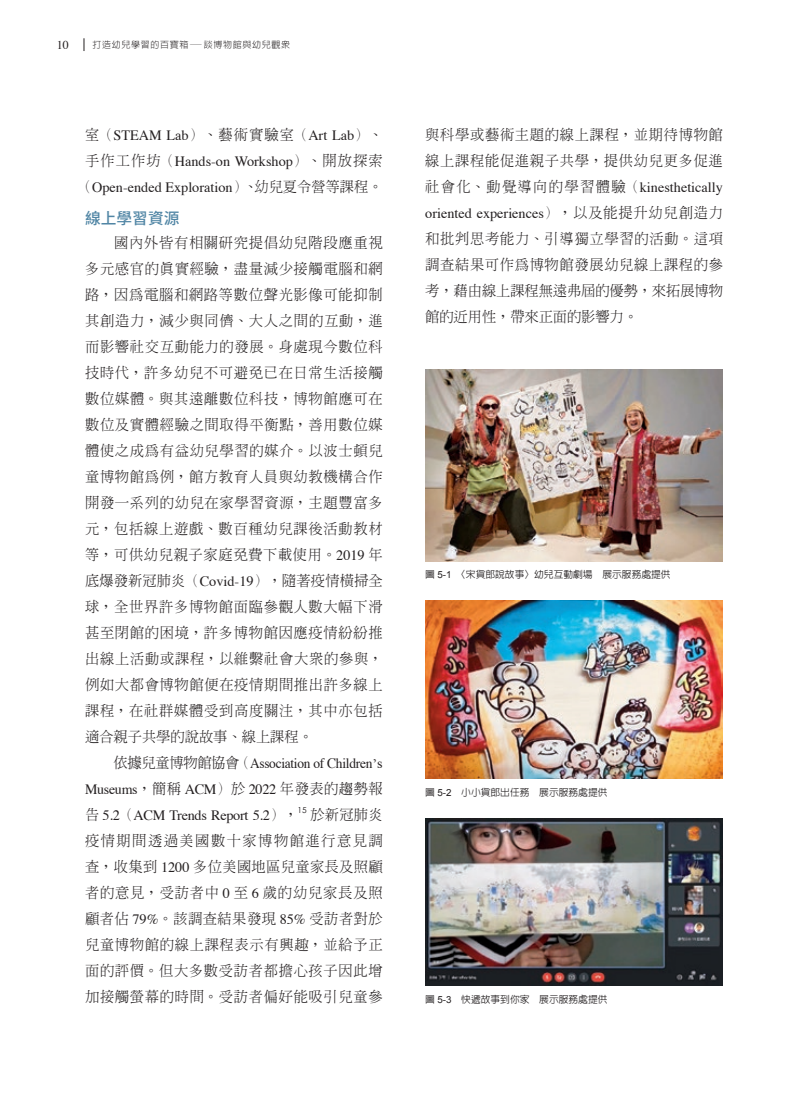
<style>
.page{position:relative;width:808px;height:1106px;background:#fff}
.page>*{position:absolute;margin:0;border:0;box-sizing:border-box;transform-origin:0 0}
.t1{font:500 15.75px "Noto Sans CJ Ktc";color:#5186a5}
.t2{font:300 14.25px/26px "AR Ming B5";letter-spacing:.05em;color:#231f20;text-align:justify}
.t3{font:14.25px/26px "Times";color:#231f20;text-align:center}
.t4{font:14.25px/26px "Times";color:#231f20;text-align:justify;scale:.94 1}
.t5{font:12px "Times";color:#231f20}
.t6{font:500 9.75px "AR Hei B5";color:#231f20}
.t7{font:300 9px "AR Hei B5";letter-spacing:.075em;color:#231f20}
.t8{font:8.25px "Century Gothic";color:#231f20}
.s1{font-family:"AR Ming B5";font-weight:300}
.s2{font-family:"Times";font-weight:400}
.s3{font-family:"Times New Roman"}
.s4{font-family:"Arial";font-weight:400}
</style>
<div class="page">
<svg style="left:84px;top:38px;width:1px;height:13px"></svg>
<img style="left:425px;top:818px;width:298px;height:167px">
<img style="left:425px;top:600px;width:298px;height:178px">
<img style="left:425px;top:370px;width:298px;height:191px">
<p class="t5" style="left:57px;top:34px;width:13px">10</p>
<p class="t7" style="left:92px;top:40px;width:199px">打造幼兒學習的百寶箱—談博物館與幼兒觀眾</p>
<p class="t3" style="left:78px;top:121px;width:306px"><span class="s1">室（</span>STEAM Lab<span class="s1">）、藝術實驗室（</span>Art Lab<span class="s1">）、手作工作坊（</span>Hands-on Workshop<span class="s1">）、開放探索（</span>Open-ended Exploration<span class="s1">）、幼兒夏令營等課程。</span></p>
<p class="t1" style="left:85px;top:209px;width:96px">線上學習資源</p>
<p class="t2" style="left:85px;top:230px;width:299px;text-indent:29px">國內外皆有相關研究提倡幼兒階段應重視多元感官的真實經驗，盡量減少接觸電腦和網路，因為電腦和網路等數位聲光影像可能抑制其創造力，減少與同儕、大人之間的互動，進而影響社交互動能力的發展。身處現今數位科技時代，許多幼兒不可避免已在日常生活接觸數位媒體。與其遠離數位科技，博物館應可在數位及實體經驗之間取得平衡點，善用數位媒體使之成為有益幼兒學習的媒介。以波士頓兒童博物館為例，館方教育人員與幼教機構合作開發一系列的幼兒在家學習資源，主題豐富多元，包括線上遊戲、數百種幼兒課後活動教材等，可供幼兒親子家庭免費下載使用。<span class="s2">2019</span> 年底爆發新冠肺炎（<span class="s2">Covid-19</span>），隨著疫情橫掃全球，全世界許多博物館面臨參觀人數大幅下滑甚至閉館的困境，許多博物館因應疫情紛紛推出線上活動或課程，以維繫社會大眾的參與，例如大都會博物館便在疫情期間推出許多線上課程，在社群媒體受到高度關注，其中亦包括適合親子共學的說故事、線上課程。</p>
<p class="t4" style="left:85px;top:749px;width:318px;text-indent:28px"><span class="s1">依據兒童博物館協會（</span>Association of Children<span class="s3">’</span>s Museums<span class="s1">，簡稱</span> ACM<span class="s1">）於</span> 2022 <span class="s1">年發表的趨勢報告</span> 5.2<span class="s1">（</span>ACM Trends Report 5.2<span class="s1">），</span></p>
<p class="t8" style="left:298px;top:805px;width:11px">15</p>
<p class="t2" style="left:85px;top:802px;width:299px;text-indent:225px">於新冠肺炎疫情期間透過美國數十家博物館進行意見調查，收集到 <span class="s2">1200</span> 多位美國地區兒童家長及照顧者的意見，受訪者中 <span class="s2">0</span> 至 <span class="s2">6</span> 歲的幼兒家長及照顧者佔 <span class="s2">79%</span>。該調查結果發現 <span class="s2">85%</span> 受訪者對於兒童博物館的線上課程表示有興趣，並給予正面的評價。但大多數受訪者都擔心孩子因此增加接觸螢幕的時間。受訪者偏好能吸引兒童參</p>
<p class="t2" style="left:425px;top:122px;width:299px">與科學或藝術主題的線上課程，並期待博物館線上課程能促進親子共學，提供幼兒更多促進</p>
<p class="t3" style="left:425px;top:173px;width:299px;text-align:left"><span class="s1">社會化、動覺導向的學習體驗（</span>kinesthetically oriented experiences<span class="s1">），以及能提升幼兒創造力</span></p>
<p class="t2" style="left:425px;top:225px;width:299px">和批判思考能力、引導獨立學習的活動。這項調查結果可作為博物館發展幼兒線上課程的參考，藉由線上課程無遠弗屆的優勢，來拓展博物館的近用性，帶來正面的影響力。</p>
<p class="t6" style="left:425px;top:569px;width:247px">圖 <span class="s4">5-1</span> 〈宋貨郎說故事〉幼兒互動劇場 展示服務處提供</p>
<p class="t6" style="left:425px;top:787px;width:184px">圖 <span class="s4">5-2</span> 小小貨郎出任務 展示服務處提供</p>
<p class="t6" style="left:425px;top:994px;width:184px">圖 <span class="s4">5-3</span> 快遞故事到你家 展示服務處提供</p>
</div>
